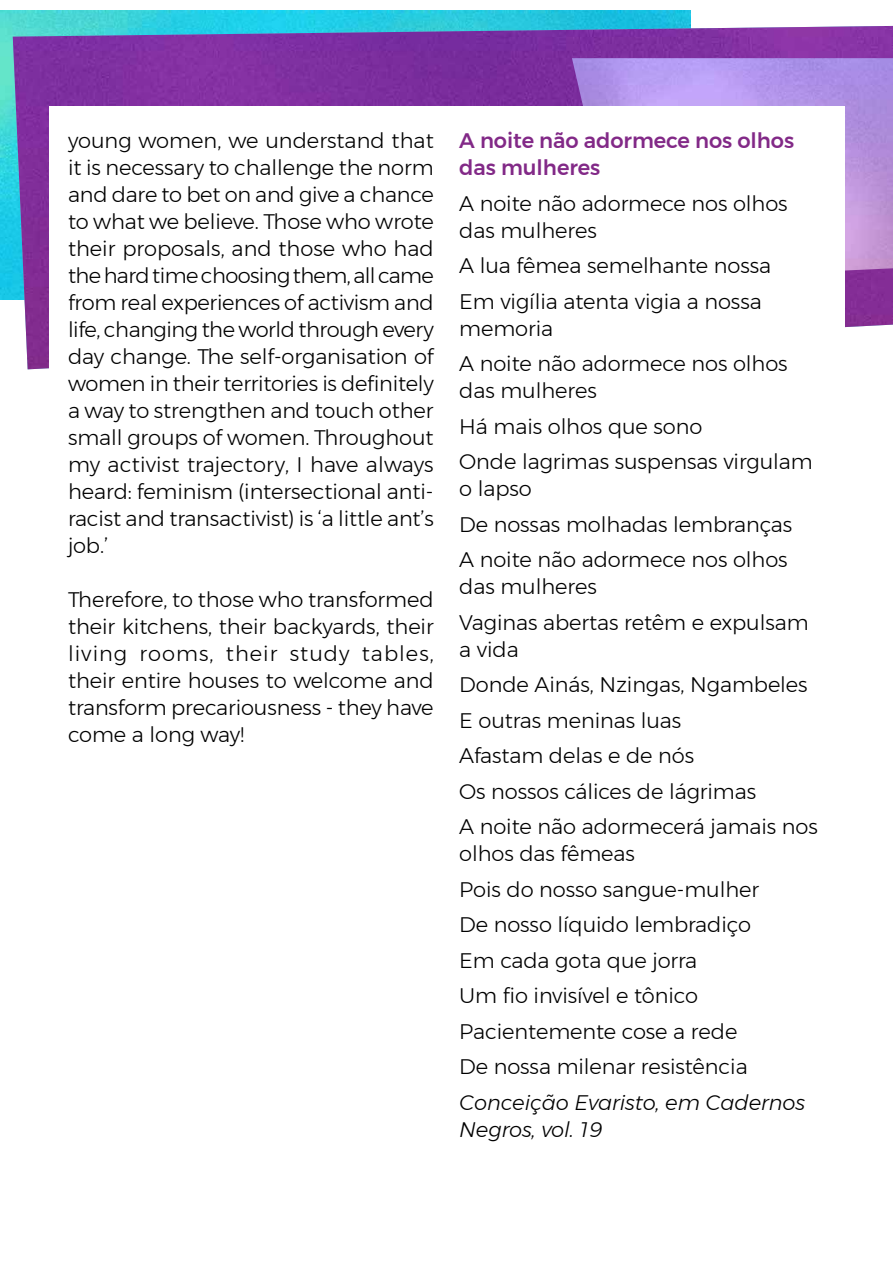
<style>
.page{position:relative;width:893px;height:1263px;background:#fff}
.page>*{position:absolute;margin:0;border:0;box-sizing:border-box;transform-origin:0 0}
.t1{font:300 21px/27px "Montserrat";letter-spacing:-.005em;color:#000}
.t2{font:italic 300 21px/27px "Montserrat";letter-spacing:-.005em;color:#000}
.t3{font:500 21px/27px "Montserrat";color:#822987}
</style>
<div class="page">
<img style="left:0;top:11px;width:690px;height:289px">
<img style="left:13px;top:26px;width:880px;height:343px">
<img style="left:572px;top:58px;width:321px;height:223px">
<div style="left:50px;top:106px;width:795px;height:1072px;background:#fff"></div>
<p class="t1" style="left:68px;top:127px;width:367px;text-align:justify">young women, we understand that it is necessary to challenge the norm and dare to bet on and give a chance to what we believe. Those who wrote their proposals, and those who had the hard time choosing them, all came from real experiences of activism and life, changing the world through every day change. The self-organisation of women in their territories is definitely a way to strengthen and touch other small groups of women. Throughout my activist trajectory, I have always heard: feminism (intersectional anti&shy;racist and transactivist) is ‘a little ant’s job.’</p>
<p class="t1" style="left:68px;top:586px;width:367px;text-align:justify">Therefore, to those who transformed their kitchens, their backyards, their living rooms, their study tables, their entire houses to welcome and transform precariousness - they have come a long way!</p>
<p class="t3" style="left:459px;top:127px;width:336px">A noite não adormece nos olhos das mulheres</p>
<p class="t1" style="left:459px;top:189px;width:330px">A noite não adormece nos olhos das mulheres</p>
<p class="t1" style="left:459px;top:247px;width:313px;line-height:35.5px">A lua fêmea semelhante nossa<br>Em vigília atenta vigia a nossa</p>
<p class="t1" style="left:459px;top:310px;width:330px;line-height:35.5px">memoria<br>A noite não adormece nos olhos</p>
<p class="t1" style="left:459px;top:373px;width:355px;line-height:35.5px">das mulheres<br>Há mais olhos que sono<br>Onde lagrimas suspensas virgulam</p>
<p class="t1" style="left:459px;top:471px;width:335px;line-height:35.5px">o lapso<br>De nossas molhadas lembranças<br>A noite não adormece nos olhos</p>
<p class="t1" style="left:459px;top:569px;width:351px;line-height:35.5px">das mulheres<br>Vaginas abertas retêm e expulsam</p>
<p class="t1" style="left:459px;top:631px;width:360px;line-height:35.5px">a vida<br>Donde Ainás, Nzingas, Ngambeles<br>E outras meninas luas<br>Afastam delas e de nós<br>Os nossos cálices de lágrimas<br>A noite não adormecerá jamais nos</p>
<p class="t1" style="left:459px;top:836px;width:301px;line-height:35.5px">olhos das fêmeas<br>Pois do nosso sangue-mulher<br>De nosso líquido lembradiço<br>Em cada gota que jorra<br>Um fio invisível e tônico<br>Pacientemente cose a rede<br>De nossa milenar resistência</p>
<p class="t2" style="left:459px;top:1089px;width:348px">Conceição Evaristo, em Cadernos<br>Negros, vol. 19</p>
</div>
